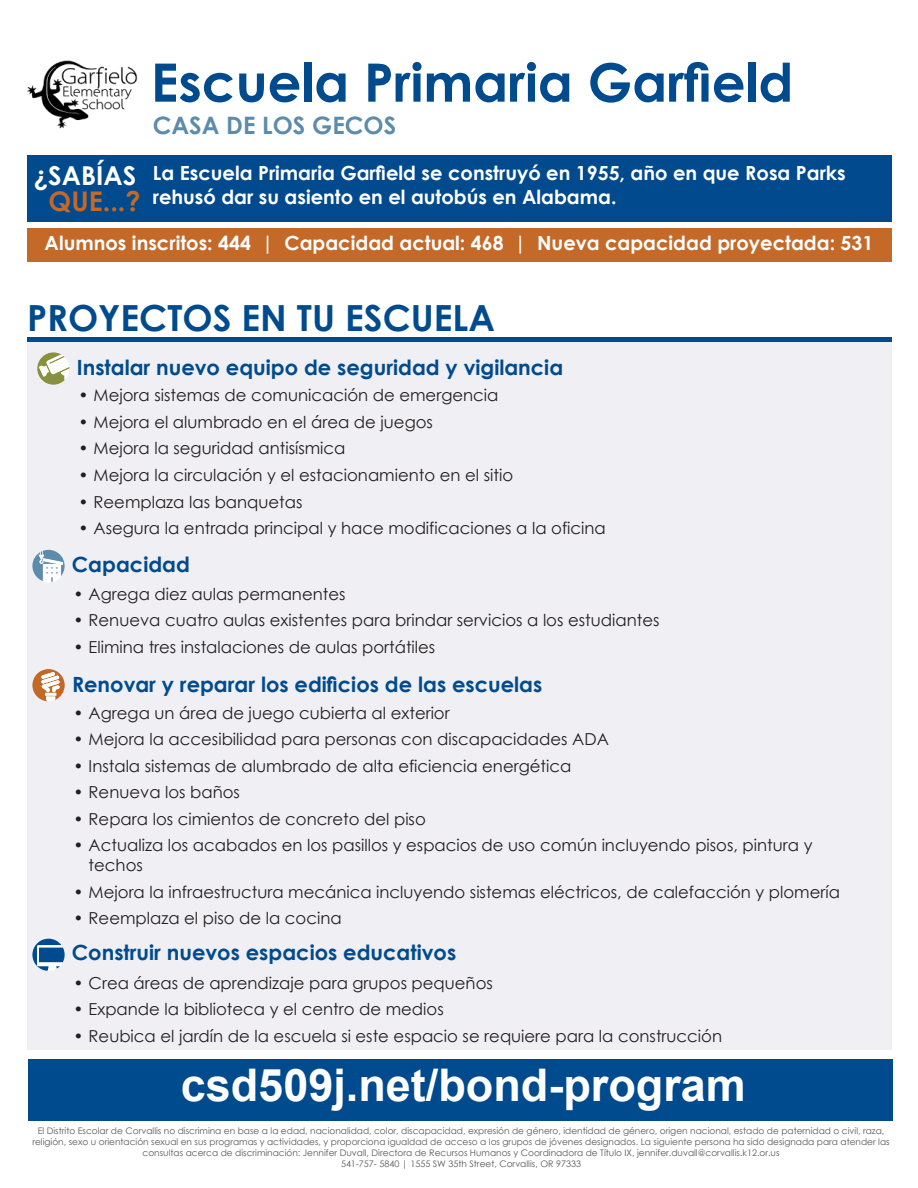
<style>
.page{position:relative;width:918px;height:1188px;background:#fff}
.page>*{position:absolute;margin:0;border:0;box-sizing:border-box;transform-origin:0 0}
.t1{font:700 52.95px "Century Gothic";color:#004b8d}
.t2{font:700 45px "Arial";color:#fff}
.t3{font:700 36px "Century Gothic";color:#004b8d}
.t4{font:700 27.15px "Century Gothic";color:#c46928}
.t5{font:700 26.1px "Century Gothic";color:#fff}
.t6{font:700 24px "Century Gothic";color:#5d8bac}
.t7{font:700 21px "Century Gothic";color:#004b8d}
.t8{font:700 19.5px/23.4px "Century Gothic";color:#fff}
.t9{font:16.5px/19.8px "Century Gothic";color:#231f20}
.t10{font:9px/10.8px "Century Gothic";color:#57585a;text-align:center}
</style>
<div class="page">
<div style="left:27px;top:338px;width:864px;height:712px;background:#efeff4"></div>
<div style="left:28px;top:1059px;width:864px;height:61px;background:#004b8d"></div>
<hr style="left:27px;top:338px;width:864px;height:4px;background:#004b8d">
<svg style="left:37px;top:352px;width:33px;height:33px"></svg>
<svg style="left:32px;top:550px;width:33px;height:32px"></svg>
<svg style="left:32px;top:939px;width:33px;height:32px"></svg>
<svg style="left:32px;top:669px;width:33px;height:32px"></svg>
<img style="left:27px;top:60px;width:110px;height:69px">
<div style="left:27px;top:228px;width:864px;height:34px;background:#c46928"></div>
<div style="left:27px;top:155px;width:864px;height:66px;background:#004a8d"></div>
<h1 class="t1" style="left:151px;top:52px;width:644px">Escuela Primaria Garield</h1>
<h3 class="t6" style="left:153px;top:114px;width:245px">CASA DE LOS GECOS</h3>
<h3 class="t5" style="left:34px;top:164px;width:104px">¿SABÍAS</h3>
<h3 class="t4" style="left:49px;top:189px;width:94px">QUE...?</h3>
<p class="t8" style="left:153px;top:162px;width:695px">La Escuela Primaria Garield se construyó en 1955, año en que Rosa Parks rehusó dar su asiento en el autobús en Alabama.</p>
<p class="t8" style="left:45px;top:232px;width:830px">Alumnos inscritos: 444 | Capacidad actual: 468 | Nueva capacidad proyectada: 531</p>
<h3 class="t3" style="left:27px;top:301px;width:469px">PROYECTOS EN TU ESCUELA</h3>
<p class="t7" style="left:77px;top:357px;width:488px">Instalar nuevo equipo de seguridad y vigilancia</p>
<p class="t9" style="left:79px;top:385px;width:421px">• Mejora sistemas de comunicación de emergencia</p>
<p class="t9" style="left:79px;top:412px;width:356px">• Mejora el alumbrado en el área de juegos</p>
<p class="t9" style="left:79px;top:438px;width:269px">• Mejora la seguridad antisísmica</p>
<p class="t9" style="left:79px;top:465px;width:436px">• Mejora la circulación y el estacionamiento en el sitio</p>
<p class="t9" style="left:79px;top:491px;width:226px">• Reemplaza las banquetas</p>
<p class="t9" style="left:79px;top:518px;width:529px">• Asegura la entrada principal y hace modificaciones a la oficina</p>
<p class="t7" style="left:72px;top:555px;width:120px">Capacidad</p>
<p class="t9" style="left:74px;top:584px;width:273px">• Agrega diez aulas permanentes</p>
<p class="t9" style="left:74px;top:610px;width:587px">• Renueva cuatro aulas existentes para brindar servicios a los estudiantes</p>
<p class="t9" style="left:74px;top:637px;width:363px">• Elimina tres instalaciones de aulas portátiles</p>
<p class="t7" style="left:72px;top:673px;width:472px">Renovar y reparar los ediicios de las escuelas</p>
<p class="t9" style="left:74px;top:702px;width:378px">• Agrega un área de juego cubierta al exterior</p>
<p class="t9" style="left:74px;top:729px;width:537px">• Mejora la accesibilidad para personas con discapacidades ADA</p>
<p class="t9" style="left:74px;top:755px;width:499px">• Instala sistemas de alumbrado de alta eficiencia energética</p>
<p class="t9" style="left:74px;top:782px;width:168px">• Renueva los baños</p>
<p class="t9" style="left:74px;top:809px;width:354px">• Repara los cimientos de concreto del piso</p>
<p class="t9" style="left:89px;top:835px;width:725px;text-indent:-15px">• Actualiza los acabados en los pasillos y espacios de uso común incluyendo pisos, pintura y techos</p>
<p class="t9" style="left:74px;top:881px;width:768px">• Mejora la infraestructura mecánica incluyendo sistemas eléctricos, de calefacción y plomería</p>
<p class="t9" style="left:74px;top:908px;width:270px">• Reemplaza el piso de la cocina</p>
<p class="t7" style="left:72px;top:943px;width:386px">Construir nuevos espacios educativos</p>
<p class="t9" style="left:74px;top:972px;width:421px">• Crea áreas de aprendizaje para grupos pequeños</p>
<p class="t9" style="left:74px;top:999px;width:372px">• Expande la biblioteca y el centro de medios</p>
<p class="t9" style="left:74px;top:1025px;width:650px">• Reubica el jardín de la escuela si este espacio se requiere para la construcción</p>
<h2 class="t2" style="left:181px;top:1055px;width:567px">csd509j.net/bond-program</h2>
<p class="t10" style="left:32px;top:1126px;width:859px">El Distrito Escolar de Corvallis no discrimina en base a la edad, nacionalidad, color, discapacidad, expresión de género, identidad de género, origen nacional, estado de paternidad o civil, raza, religión, sexo u orientación sexual en sus programas y actividades, y proporciona igualdad de acceso a los grupos de jóvenes designados. La siguiente persona ha sido designada para atender las consultas acerca de discriminación: Jennifer Duvall, Directora de Recursos Humanos y Coordinadora de Título IX, jennifer.duvall@corvallis.k12.or.us<br>541-757- 5840 | 1555 SW 35th Street, Corvallis, OR 97333</p>
</div>
